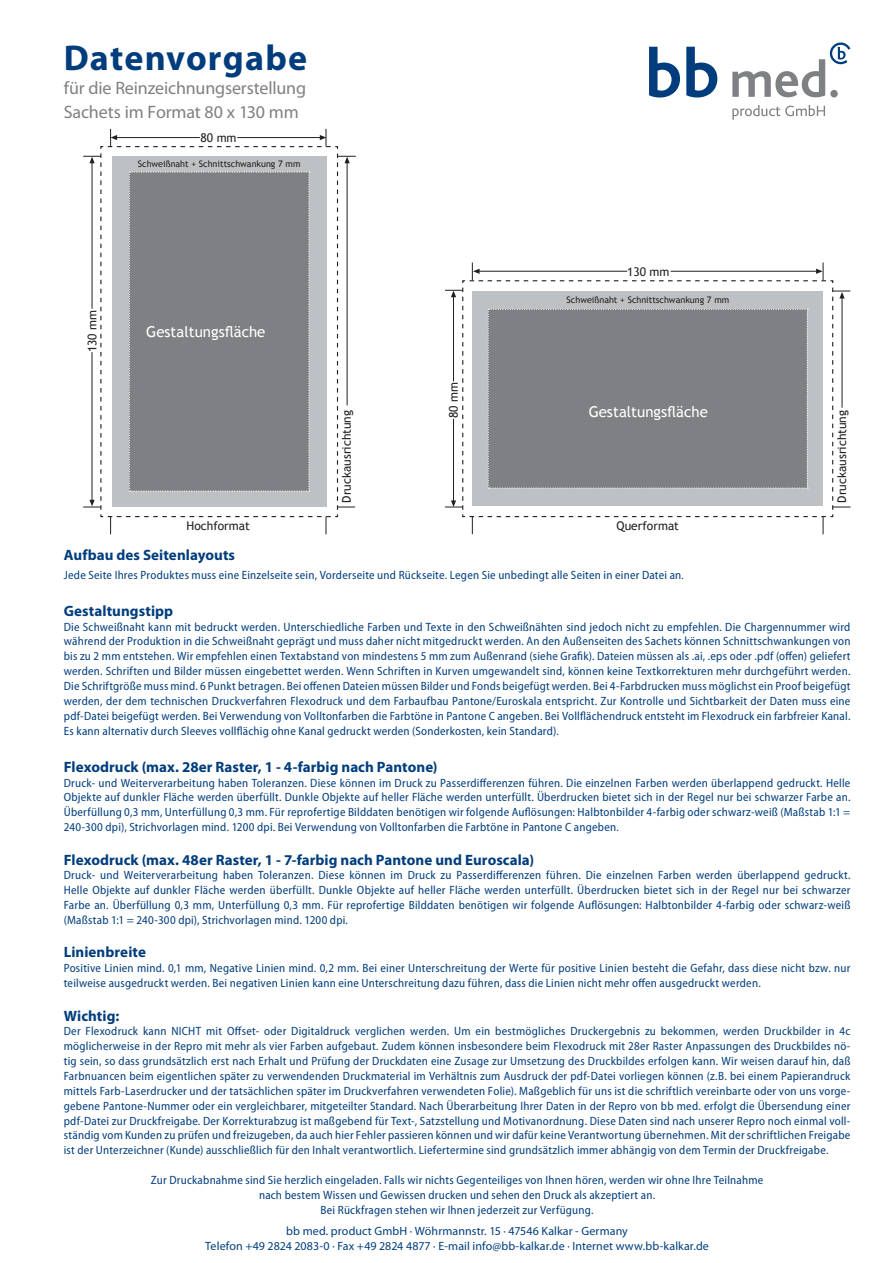
<style>
.page{position:relative;width:893px;height:1263px;background:#fff}
.page>*{position:absolute;margin:0;border:0;box-sizing:border-box;transform-origin:0 0}
.t1{font:700 36px "Myriad Pro";letter-spacing:.03em;color:#013d7d}
.t2{font:18px/24px "Myriad Pro";letter-spacing:-.01em;color:#7e8083}
.t3{font:700 15px "Myriad Pro";letter-spacing:.005em;color:#013d7d}
.t4{font:15px "Trebuchet MS";color:#fff}
.t5{font:semi-condensed 12px/14.9px "Myriad Pro";letter-spacing:.02em;color:#013d7d;text-align:justify}
.t6{font:12px/14.9px "Myriad Pro";letter-spacing:.01em;color:#013d7d;text-align:center}
.t7{font:12px "Trebuchet MS";color:#231f20}
.t8{font:9px "Trebuchet MS";color:#231f20}
.s1{font-stretch:normal;font-size:10.5px}
</style>
<div class="page">
<svg style="left:649px;top:47px;width:31px;height:51px"></svg>
<svg style="left:686px;top:47px;width:31px;height:51px"></svg>
<svg style="left:732px;top:42px;width:119px;height:55px"></svg>
<svg style="left:732px;top:105px;width:93px;height:15px"></svg>
<svg style="left:100px;top:146px;width:239px;height:372px"></svg>
<div style="left:112px;top:156px;width:215px;height:351px;background:#bec1c3"></div>
<div style="left:129px;top:172px;width:181px;height:320px;background:#7e8083"></div>
<svg style="left:108px;top:516px;width:225px;height:18px"></svg>
<svg style="left:105px;top:129px;width:226px;height:18px"></svg>
<hr style="left:237px;top:137px;width:84px;height:1px;background:#231f20">
<svg style="left:83px;top:153px;width:18px;height:359px"></svg>
<hr style="left:92px;top:163px;width:1px;height:146px;background:#231f20">
<svg style="left:337px;top:151px;width:19px;height:359px"></svg>
<hr style="left:347px;top:162px;width:1px;height:243px;background:#231f20">
<svg style="left:462px;top:280px;width:372px;height:238px"></svg>
<div style="left:472px;top:292px;width:351px;height:214px;background:#bec1c3"></div>
<div style="left:488px;top:309px;width:320px;height:180px;background:#7e8083"></div>
<svg style="left:469px;top:516px;width:359px;height:18px"></svg>
<svg style="left:832px;top:285px;width:18px;height:225px"></svg>
<hr style="left:842px;top:298px;width:1px;height:110px;background:#231f20">
<svg style="left:445px;top:288px;width:18px;height:224px"></svg>
<hr style="left:453px;top:295px;width:1px;height:86px;background:#231f20">
<svg style="left:467px;top:263px;width:359px;height:18px"></svg>
<hr style="left:671px;top:271px;width:145px;height:1px;background:#231f20">
<h1 class="t1" style="left:64px;top:34px;width:245px">Datenvorgabe</h1>
<h2 class="t2" style="left:64px;top:76px;width:244px">für die Reinzeichnungserstellung<br>Sachets im Format 80 x 130 mm</h2>
<p class="t7" style="left:200px;top:131px;width:38px">80 mm</p>
<p class="t8" style="left:138px;top:159px;width:164px">Schweißnaht + Schnittschwankung 7 mm</p>
<p class="t7" style="left:85px;top:352px;width:44px;rotate:-90deg">130 mm</p>
<p class="t4" style="left:146px;top:322px;width:121px">Gestaltungsfläche</p>
<p class="t7" style="left:187px;top:519px;width:65px">Hochformat</p>
<p class="t7" style="left:339px;top:503px;width:94px;rotate:-90deg">Druckausrichtung</p>
<p class="t7" style="left:447px;top:418px;width:38px;rotate:-90deg">80 mm</p>
<p class="t7" style="left:627px;top:264px;width:44px">130 mm</p>
<p class="t8" style="left:567px;top:295px;width:164px">Schweißnaht + Schnittschwankung 7 mm</p>
<p class="t4" style="left:589px;top:402px;width:121px">Gestaltungsfläche</p>
<p class="t7" style="left:617px;top:519px;width:64px">Querformat</p>
<p class="t7" style="left:835px;top:503px;width:94px;rotate:-90deg">Druckausrichtung</p>
<p class="t3" style="left:64px;top:545px;width:173px">Aufbau des Seitenlayouts</p>
<p class="t5" style="left:64px;top:567px;width:621px">Jede Seite Ihres Produktes muss eine Einzelseite sein, Vorderseite und Rückseite. Legen Sie unbedingt alle Seiten in einer Datei an<span class="s1">.</span></p>
<p class="t3" style="left:64px;top:601px;width:111px">Gestaltungstipp</p>
<p class="t5" style="left:64px;top:619px;width:788px">Die Schweißnaht kann mit bedruckt werden. Unterschiedliche Farben und Texte in den Schweißnähten sind jedoch nicht zu empfehlen. Die Chargennummer wird während der Produktion in die Schweißnaht geprägt und muss daher nicht mitgedruckt werden. An den Außenseiten des Sachets können Schnittschwankungen von bis zu 2 mm entstehen. Wir empfehlen einen Textabstand von mindestens 5 mm zum Außenrand (siehe Grafik). Dateien müssen als .ai, .eps oder .pdf (offen) geliefert werden. Schriften und Bilder müssen eingebettet werden. Wenn Schriften in Kurven umgewandelt sind, können keine Textkorrekturen mehr durchgeführt werden.<br>Die Schriftgröße muss mind. 6 Punkt betragen. Bei offenen Dateien müssen Bilder und Fonds beigefügt werden. Bei 4-Farbdrucken muss möglichst ein Proof beigefügt werden, der dem technischen Druckverfahren Flexodruck und dem Farbaufbau Pantone/Euroskala entspricht. Zur Kontrolle und Sichtbarkeit der Daten muss eine pdf-Datei beigefügt werden. Bei Verwendung von Volltonfarben die Farbtöne in Pantone C angeben. Bei Vollflächendruck entsteht im Flexodruck ein farbfreier Kanal.<br>Es kann alternativ durch Sleeves vollflächig ohne Kanal gedruckt werden (Sonderkosten, kein Standard).</p>
<p class="t3" style="left:64px;top:757px;width:375px">Flexodruck (max. 28er Raster, 1 - 4-farbig nach Pantone)</p>
<p class="t5" style="left:64px;top:775px;width:788px">Druck- und Weiterverarbeitung haben Toleranzen. Diese können im Druck zu Passerdifferenzen führen. Die einzelnen Farben werden überlappend gedruckt. Helle Objekte auf dunkler Fläche werden überfüllt. Dunkle Objekte auf heller Fläche werden unterfüllt. Überdrucken bietet sich in der Regel nur bei schwarzer Farbe an.<br>Überfüllung 0,3 mm, Unterfüllung 0,3 mm. Für reprofertige Bilddaten benötigen wir folgende Auflösungen: Halbtonbilder 4-farbig oder schwarz-weiß (Maßstab 1:1 = 240-300 dpi), Strichvorlagen mind. 1200 dpi. Bei Verwendung von Volltonfarben die Farbtöne in Pantone C angeben.</p>
<p class="t3" style="left:64px;top:850px;width:472px">Flexodruck (max. 48er Raster, 1 - 7-farbig nach Pantone und Euroscala)</p>
<p class="t5" style="left:64px;top:868px;width:788px">Druck- und Weiterverarbeitung haben Toleranzen. Diese können im Druck zu Passerdifferenzen führen. Die einzelnen Farben werden überlappend gedruckt.<br>Helle Objekte auf dunkler Fläche werden überfüllt. Dunkle Objekte auf heller Fläche werden unterfüllt. Überdrucken bietet sich in der Regel nur bei schwarzer Farbe an. Überfüllung 0,3 mm, Unterfüllung 0,3 mm. Für reprofertige Bilddaten benötigen wir folgende Auflösungen: Halbtonbilder 4-farbig oder schwarz-weiß (Maßstab 1:1 = 240-300 dpi), Strichvorlagen mind. 1200 dpi.</p>
<p class="t3" style="left:64px;top:942px;width:84px">Linienbreite</p>
<p class="t5" style="left:64px;top:961px;width:788px">Positive Linien mind. 0,1 mm, Negative Linien mind. 0,2 mm. Bei einer Unterschreitung der Werte für positive Linien besteht die Gefahr, dass diese nicht bzw. nur teilweise ausgedruckt werden. Bei negativen Linien kann eine Unterschreitung dazu führen, dass die Linien nicht mehr offen ausgedruckt werden.</p>
<p class="t3" style="left:64px;top:1006px;width:57px">Wichtig:</p>
<p class="t5" style="left:64px;top:1024px;width:788px">Der Flexodruck kann NICHT mit Offset- oder Digitaldruck verglichen werden. Um ein bestmögliches Druckergebnis zu bekommen, werden Druckbilder in 4c möglicherweise in der Repro mit mehr als vier Farben aufgebaut. Zudem können insbesondere beim Flexodruck mit 28er Raster Anpassungen des Druckbildes nö&shy;tig sein, so dass grundsätzlich erst nach Erhalt und Prüfung der Druckdaten eine Zusage zur Umsetzung des Druckbildes erfolgen kann. Wir weisen darauf hin, daß Farbnuancen beim eigentlichen später zu verwendenden Druckmaterial im Verhältnis zum Ausdruck der pdf-Datei vorliegen können (z.B. bei einem Papierandruck mittels Farb-Laserdrucker und der tatsächlichen später im Druckverfahren verwendeten Folie). Maßgeblich für uns ist die schriftlich vereinbarte oder von uns vorge&shy;gebene Pantone-Nummer oder ein vergleichbarer, mitgeteilter Standard. Nach Überarbeitung Ihrer Daten in der Repro von bb med. erfolgt die Übersendung einer pdf-Datei zur Druckfreigabe. Der Korrekturabzug ist maßgebend für Text-, Satzstellung und Motivanordnung. Diese Daten sind nach unserer Repro noch einmal voll&shy;ständig vom Kunden zu prüfen und freizugeben, da auch hier Fehler passieren können und wir dafür keine Verantwortung übernehmen. Mit der schriftlichen Freigabe ist der Unterzeichner (Kunde) ausschließlich für den Inhalt verantwortlich. Liefertermine sind grundsätzlich immer abhängig von dem Termin der Druckfreigabe.</p>
<p class="t5" style="left:151px;top:1172px;width:614px;text-align:center">Zur Druckabnahme sind Sie herzlich eingeladen. Falls wir nichts Gegenteiliges von Ihnen hören, werden wir ohne Ihre Teilnahme nach bestem Wissen und Gewissen drucken und sehen den Druck als akzeptiert an.<br>Bei Rückfragen stehen wir Ihnen jederzeit zur Verfügung.</p>
<p class="t6" style="left:205px;top:1224px;width:505px">bb med. product GmbH · Wöhrmannstr. 15 · 47546 Kalkar - Germany<br>Telefon +49 2824 2083-0 · Fax +49 2824 4877 · E-mail info@bb-kalkar.de · Internet www.bb-kalkar.de</p>
</div>
